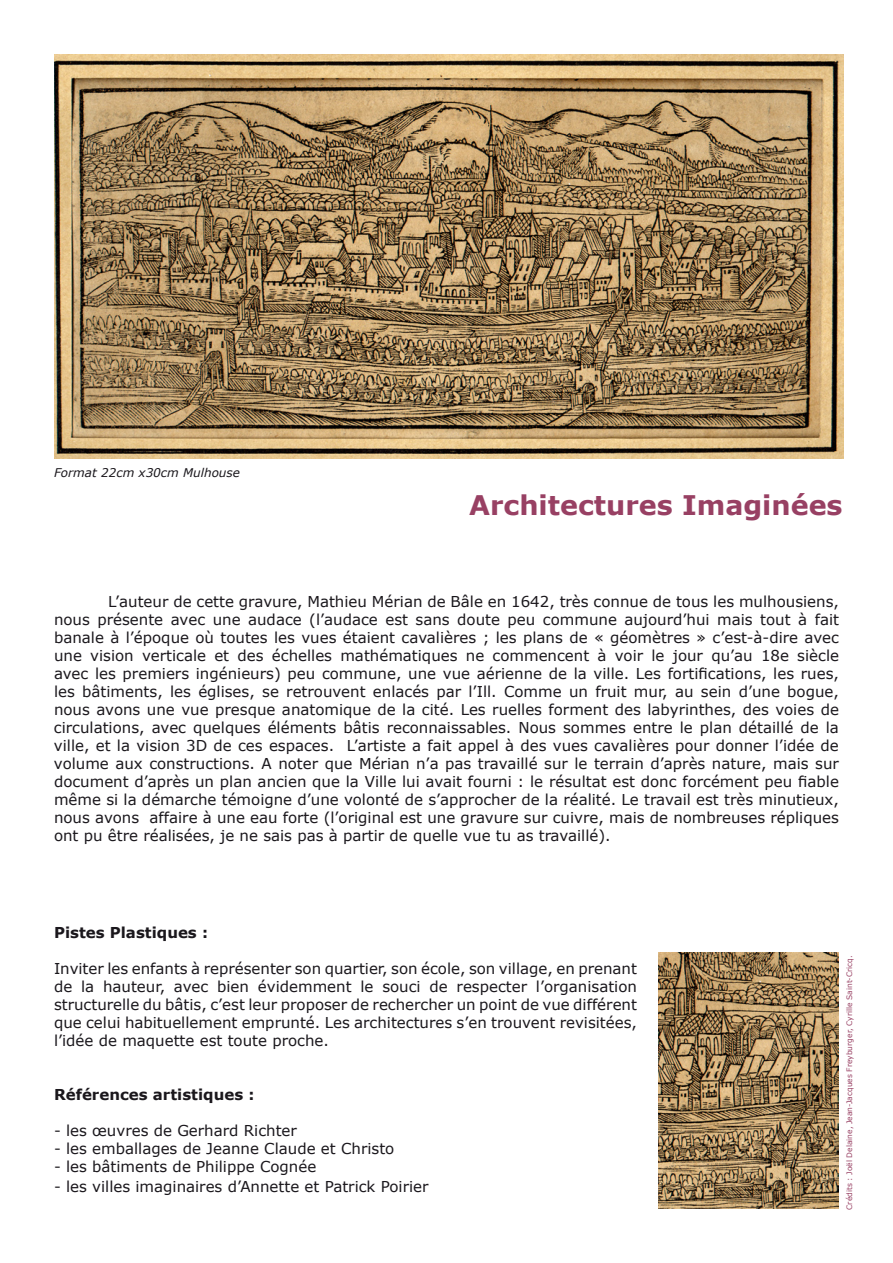
<style>
.page{position:relative;width:893px;height:1263px;background:#fff}
.page>*{position:absolute;margin:0;border:0;box-sizing:border-box;transform-origin:0 0}
.t1{font:700 27px "Verdana";color:#984063}
.t2{font:15px/18px "Verdana";color:#1a171c;text-align:justify}
.t3{font:700 15px "Verdana";color:#1a171c}
.t4{font:italic 12px "Verdana";color:#1a171c}
.t5{font:7.5px "Verdana";color:#984063}
</style>
<div class="page">
<img style="left:54px;top:54px;width:789px;height:404px">
<img style="left:658px;top:952px;width:181px;height:256px">
<p class="t4" style="left:54px;top:465px;width:187px">Format 22cm x30cm Mulhouse</p>
<h1 class="t1" style="left:469px;top:488px;width:375px">Architectures Imaginées</h1>
<p class="t2" style="left:54px;top:592px;width:787px;text-indent:54px">L’auteur de cette gravure, Mathieu Mérian de Bâle en 1642, très connue de tous les mulhousiens, nous présente avec une audace (l’audace est sans doute peu commune aujourd’hui mais tout à fait banale à l’époque où toutes les vues étaient cavalières ; les plans de « géomètres » c’est-à-dire avec une vision verticale et des échelles mathématiques ne commencent à voir le jour qu’au 18e siècle avec les premiers ingénieurs) peu commune, une vue aérienne de la ville. Les fortifications, les rues, les bâtiments, les églises, se retrouvent enlacés par l’Ill. Comme un fruit mur, au sein d’une bogue, nous avons une vue presque anatomique de la cité. Les ruelles forment des labyrinthes, des voies de circulations, avec quelques éléments bâtis reconnaissables. Nous sommes entre le plan détaillé de la ville, et la vision 3D de ces espaces. L’artiste a fait appel à des vues cavalières pour donner l’idée de volume aux constructions. A noter que Mérian n’a pas travaillé sur le terrain d’après nature, mais sur document d’après un plan ancien que la Ville lui avait fourni : le résultat est donc forcément peu fiable même si la démarche témoigne d’une volonté de s’approcher de la réalité. Le travail est très minutieux, nous avons affaire à une eau forte (l’original est une gravure sur cuivre, mais de nombreuses répliques ont pu être réalisées, je ne sais pas à partir de quelle vue tu as travaillé).</p>
<p class="t3" style="left:54px;top:923px;width:156px">Pistes Plastiques :</p>
<p class="t2" style="left:54px;top:959px;width:584px">Inviter les enfants à représenter son quartier, son école, son village, en prenant de la hauteur, avec bien évidemment le souci de respecter l’organisation structurelle du bâtis, c’est leur proposer de rechercher un point de vue différent que celui habituellement emprunté. Les architectures s’en trouvent revisitées, l’idée de maquette est toute proche.</p>
<p class="t3" style="left:54px;top:1085px;width:202px">Références artistiques :</p>
<p class="t2" style="left:54px;top:1121px;width:244px">- les œuvres de Gerhard Richter</p>
<p class="t2" style="left:54px;top:1139px;width:342px">- les emballages de Jeanne Claude et Christo</p>
<p class="t2" style="left:54px;top:1157px;width:264px">- les bâtiments de Philippe Cognée</p>
<p class="t2" style="left:54px;top:1177px;width:376px">- les villes imaginaires d’Annette et Patrick Poirier</p>
<p class="t5" style="left:844px;top:1210px;width:256px;rotate:-90deg">Crédits : Joël Delaine, Jean-Jacques Freyburger, Cyrille Saint-Cricq.</p>
</div>
